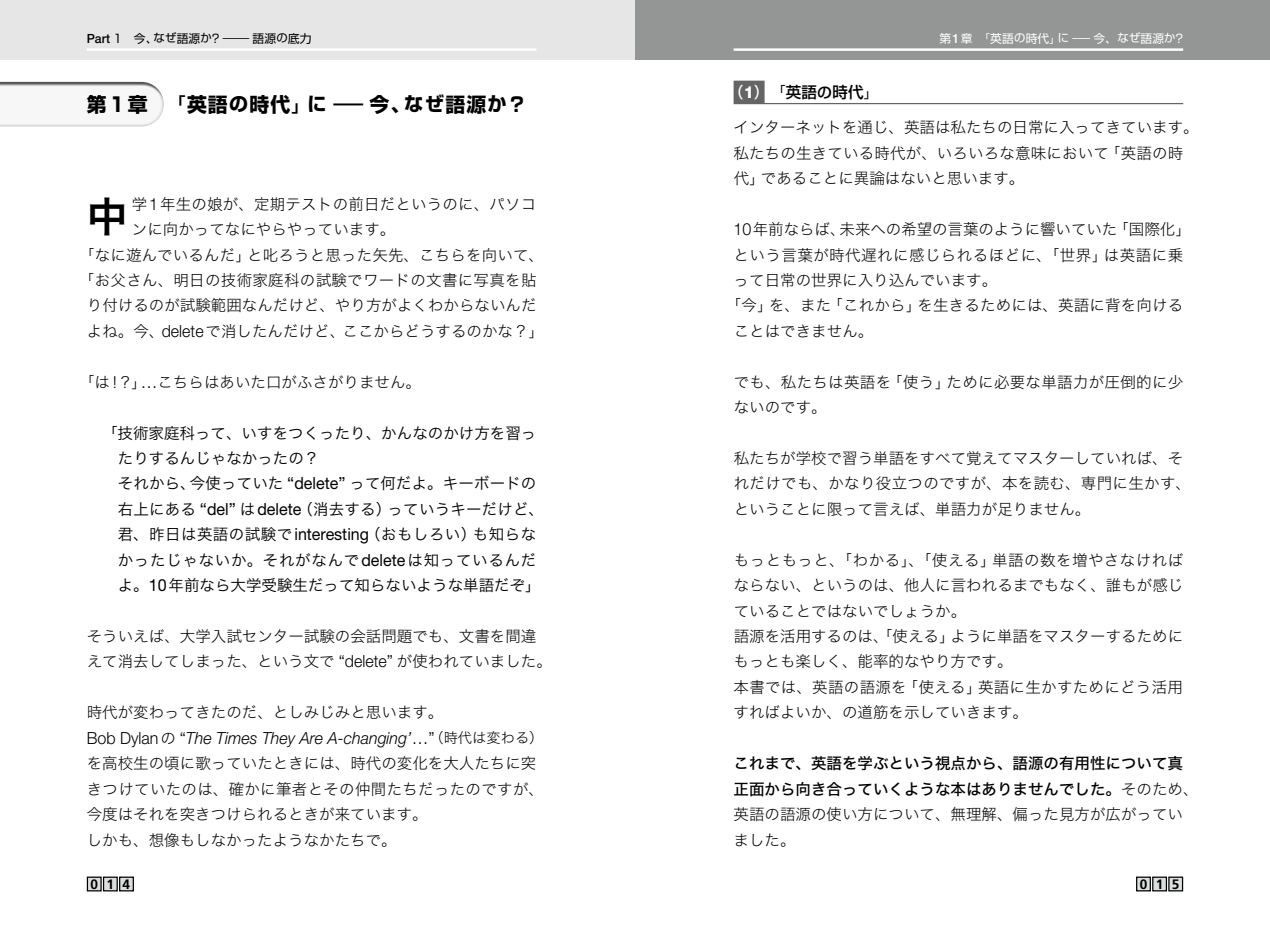
<style>
.page{position:relative;width:1270px;height:933px;background:#fff}
.page>*{position:absolute;margin:0;border:0;box-sizing:border-box;transform-origin:0 0}
.t1{font:40.95px "Hira Kaku Pro W6";color:#000}
.t2{font:700 19.78px "Shin Go Pro";letter-spacing:.05em;color:#000}
.t3{font:italic 300 16.62px "Helvetica Neue LT Std";color:#000;scale:.96 1}
.t4{font:15.58px/25.4px "Hira Kaku Std W2";color:#000}
.t5{font:15.58px/25.4px "Hira Kaku Pro W3";letter-spacing:.005em;color:#000}
.t6{font:15.58px/25.4px "Hira Kaku Std W2";letter-spacing:.02em;color:#000}
.t7{font:15.58px/25.4px "Hira Kaku Std W5";color:#000}
.t8{font:15.58px "Hira Kaku Std W2";letter-spacing:.03em;color:#000}
.t9{font:500 15.58px "Shin Go Pro";color:#000}
.t10{font:700 13.65px "Frutiger";letter-spacing:.62em;color:#000}
.t11{font:11.72px "Shin Go Pro";color:#fff}
.t12{font:11.72px "Shin Go Pro";color:#000}
.s1{font-family:"Helvetica Neue LT Std";font-weight:500;font-size:12.78px}
.s2{font-size:11.38px}
.s3{font-family:"Hira Kaku Std W5";font-weight:400}
.s4{font-size:19.07px}
.s5{font-family:"Helvetica Neue LT Std";font-weight:300;font-size:16.62px}
.s6{font-family:"Helvetica Neue LT Std";font-size:16.62px}
.s7{font-style:normal}
.s8{font-family:"Hira Kaku Std W2";font-weight:400;font-style:normal;font-size:15.58px}
.s9{font-family:"Hira Kaku Std W2";font-weight:400;font-style:normal;font-size:14.17px}
.s10{font-family:"Hira Kaku Pro W3"}
.s11{font-family:"Hira Kaku Std W5";font-weight:400;color:#fff}
.s12{font-family:"Helvetica Neue LT Std";font-weight:800;font-size:16.62px;color:#fff}
.s13{font-family:"Hira Kaku Pro W3";font-weight:400}
.s14{font-size:14.88px}
.s15{font-family:"Hira Kaku Std W2"}
</style>
<div class="page">
<div style="left:0;top:0;width:635px;height:60px;background:#e6e6e7"></div>
<hr style="left:87px;top:48px;width:449px;height:3px;background:#fff">
<div style="left:87px;top:877px;width:14px;height:13px;background:#dcdddd"></div>
<div style="left:87px;top:876px;width:15px;height:15px;border:1px solid #000"></div>
<div style="left:104px;top:877px;width:13px;height:13px;background:#dcdddd"></div>
<div style="left:103px;top:876px;width:15px;height:15px;border:1px solid #000"></div>
<div style="left:120px;top:877px;width:13px;height:13px;background:#dcdddd"></div>
<div style="left:119px;top:876px;width:15px;height:15px;border:1px solid #000"></div>
<div style="left:0;top:80px;width:166px;height:49px;background:#000;opacity:.6"></div>
<div style="left:635px;top:0;width:635px;height:60px;background:#949595"></div>
<hr style="left:734px;top:48px;width:449px;height:3px;background:#fff">
<div style="left:1137px;top:877px;width:13px;height:13px;background:#dcdddd"></div>
<div style="left:1136px;top:876px;width:15px;height:15px;border:1px solid #000"></div>
<div style="left:1153px;top:877px;width:13px;height:13px;background:#dcdddd"></div>
<div style="left:1152px;top:876px;width:15px;height:15px;border:1px solid #000"></div>
<div style="left:1169px;top:877px;width:13px;height:13px;background:#dcdddd"></div>
<div style="left:1168px;top:876px;width:15px;height:15px;border:1px solid #000"></div>
<div style="left:734px;top:81px;width:449px;height:23px;background:#666565"></div>
<div style="left:765px;top:79px;width:423px;height:24px;background:#fff"></div>
<p class="t12" style="left:87px;top:29px;width:226px"><span class="s1">Part</span> １ 今、<span class="s2">なぜ</span>語源<span class="s2">か</span>？―語源<span class="s2">の</span>底力</p>
<p class="t2" style="left:87px;top:89px;width:442px">第1章 <span class="s3">「</span>英語<span class="s4">の</span>時代<span class="s3">」</span><span class="s4">に</span> ― 今、<span class="s4">なぜ</span>語源<span class="s4">か</span>？</p>
<h1 class="t1" style="left:87px;top:180px;width:42px">中</h1>
<p class="t4" style="left:132px;top:191px;width:406px">学<span class="s5">1</span>年生の娘が、定期テストの前日だというのに、パソコ</p>
<p class="t4" style="left:132px;top:216px;width:265px">ンに向かってなにやらやっています。</p>
<p class="t4" style="left:79px;top:242px;width:466px">「なに遊んでいるんだ」と叱ろうと思った矢先、こちらを向いて、</p>
<p class="t6" style="left:79px;top:267px;width:459px">「お父さん、明日の技術家庭科の試験でワードの文書に写真を貼</p>
<p class="t4" style="left:87px;top:292px;width:451px">り付けるのが試験範囲なんだけど、やり方がよくわからないんだ</p>
<p class="t4" style="left:87px;top:318px;width:459px">よね。今、<span class="s5">delete</span>で消したんだけど、ここからどうするのかな？」</p>
<p class="t4" style="left:79px;top:369px;width:343px">「は！？」<span class="s5">…</span>こちらはあいた口がふさがりません。</p>
<p class="t5" style="left:118px;top:419px;width:428px;text-indent:-16px">「技術家庭科って、いすをつくったり、かんなのかけ方を習ったりするんじゃなかったの？<br>それから、今使っていた <span class="s6">“delete”</span> って何だよ。キーボードの右上にある <span class="s6">“del”</span> は<span class="s6">delete</span>（消去する）っていうキーだけど、君、昨日は英語の試験で<span class="s6">interesting</span>（おもしろい）も知らなかったじゃないか。それがなんで<span class="s6">delete</span>は知っているんだよ。<span class="s6">10</span>年前なら大学受験生だって知らないような単語だぞ」</p>
<p class="t4" style="left:87px;top:623px;width:467px">そういえば、大学入試センター試験の会話問題でも、文書を間違えて消去してしまった、という文で <span class="s5">“delete”</span> が使われていました。</p>
<p class="t4" style="left:87px;top:699px;width:358px">時代が変わってきたのだ、としみじみと思います。</p>
<p class="t3" style="left:87px;top:728px;width:477px"><span class="s7">Bob Dylan</span><span class="s8">の</span> <span class="s7">“</span>The Times They Are A-changing’<span class="s7">…”</span><span class="s9">（時代は変わる）</span></p>
<p class="t4" style="left:87px;top:750px;width:459px">を高校生の頃に歌っていたときには、時代の変化を大人たちに突きつけていたのは、確かに筆者とその仲間たちだったのですが、今度はそれを突きつけられるときが来ています。<br>しかも、想像もしなかったようなかたちで。</p>
<p class="t10" style="left:91px;top:876px;width:41px">014</p>
<p class="t11" style="left:939px;top:29px;width:247px">第<span class="s1">1</span>章<span class="s10">「</span>英語<span class="s2">の</span>時代<span class="s10">」</span><span class="s2">に</span> ― 今、<span class="s2">なぜ</span>語源<span class="s2">か</span>？</p>
<p class="t9" style="left:728px;top:79px;width:152px"><span class="s11">（</span><span class="s12">1</span><span class="s11">）</span><span class="s13">「</span>英語<span class="s14">の</span>時代<span class="s13">」</span></p>
<p class="t4" style="left:734px;top:114px;width:467px">インターネットを通じ、英語は私たちの日常に入ってきています。私たちの生きている時代が、いろいろな意味において「英語の時代」であることに異論はないと思います。</p>
<p class="t4" style="left:734px;top:216px;width:459px"><span class="s5">10</span>年前ならば、未来への希望の言葉のように響いていた「国際化」</p>
<p class="t8" style="left:734px;top:243px;width:451px">という言葉が時代遅れに感じられるほどに、「世界」は英語に乗</p>
<p class="t4" style="left:734px;top:267px;width:265px">って日常の世界に入り込んでいます。</p>
<p class="t4" style="left:726px;top:292px;width:459px">「今」を、また「これから」を生きるためには、英語に背を向ける</p>
<p class="t4" style="left:734px;top:318px;width:141px">ことはできません。</p>
<p class="t6" style="left:734px;top:369px;width:451px">でも、私たちは英語を「使う」ために必要な単語力が圧倒的に少ないのです。</p>
<p class="t4" style="left:734px;top:445px;width:459px">私たちが学校で習う単語をすべて覚えてマスターしていれば、それだけでも、かなり役立つのですが、本を読む、専門に生かす、ということに限って言えば、単語力が足りません。</p>
<p class="t4" style="left:733px;top:547px;width:451px">もっともっと、「わかる」、「使える」単語の数を増やさなければならない、というのは、他人に言われるまでもなく、誰もが感じていることではないでしょうか。<br>語源を活用するのは、「使える」ように単語をマスターするためにもっとも楽しく、能率的なやり方です。<br>本書では、英語の語源を「使える」英語に生かすためにどう活用すればよいか、の道筋を示していきます。</p>
<p class="t7" style="left:733px;top:751px;width:467px">これまで、英語を学ぶという視点から、語源の有用性について真正面から向き合っていくような本はありませんでした。<span class="s15">そのため、</span></p>
<p class="t4" style="left:733px;top:801px;width:451px">英語の語源の使い方について、無理解、偏った見方が広がっていました。</p>
<p class="t10" style="left:1140px;top:876px;width:41px">015</p>
</div>
